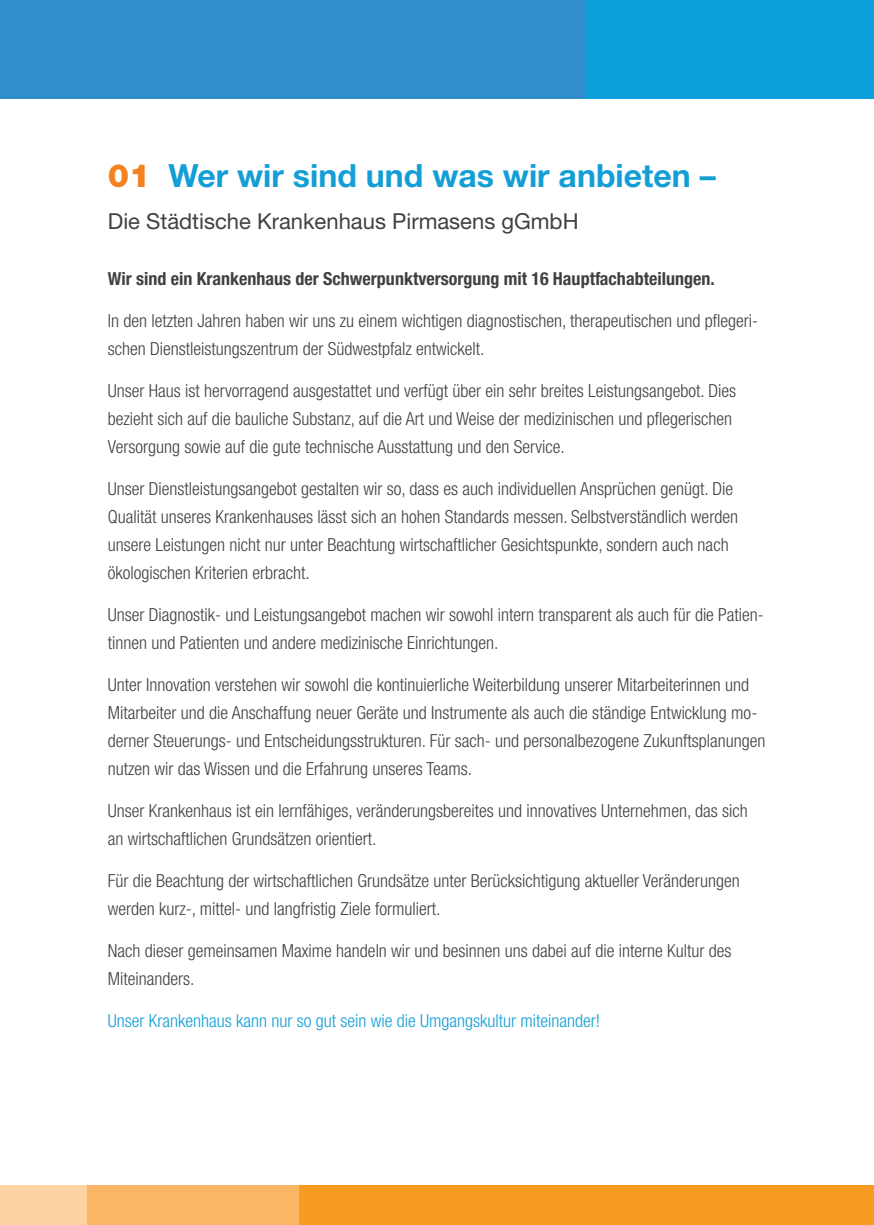
<style>
.page{position:relative;width:874px;height:1225px;background:#fff}
.page>*{position:absolute;margin:0;border:0;box-sizing:border-box;transform-origin:0 0}
.t1{font:700 32px "Helvetica Neue LT Std";color:#139fd5}
.t2{font:22px "Helvetica Neue LT Std";color:#3e4144}
.t3{font:300 condensed 18px/28px "Helvetica Neue LT Std";color:#3e4144}
.t4{font:700 condensed 18px "Helvetica Neue LT Std";color:#3e4144}
.t5{font:300 condensed 18px "Helvetica Neue LT Std";color:#139fd5}
.s1{font-weight:900;color:#f58222}
</style>
<div class="page">
<div style="left:582px;top:0;width:291px;height:98px;background:#0d9fdb"></div>
<div style="left:0;top:0;width:583px;height:98px;background:#308ecd"></div>
<div style="left:87px;top:1185px;width:213px;height:40px;background:#fbb665"></div>
<div style="left:0;top:1185px;width:87px;height:40px;background:#fdd3a1"></div>
<div style="left:299px;top:1185px;width:574px;height:40px;background:#f89b23"></div>
<h1 class="t1" style="left:108px;top:156px;width:609px"><span class="s1">01</span> Wer wir sind und was wir anbieten –</h1>
<p class="t2" style="left:108px;top:208px;width:472px">Die Städtische Krankenhaus Pirmasens gGmbH</p>
<p class="t4" style="left:108px;top:268px;width:608px">Wir sind ein Krankenhaus der Schwerpunktversorgung mit 16 Hauptfachabteilungen.</p>
<p class="t3" style="left:108px;top:306px;width:651px">In den letzten Jahren haben wir uns zu einem wichtigen diagnostischen, therapeutischen und pflegeri&shy;schen Dienstleistungszentrum der Südwestpfalz entwickelt.</p>
<p class="t3" style="left:108px;top:376px;width:629px">Unser Haus ist hervorragend ausgestattet und verfügt über ein sehr breites Leistungsangebot. Dies bezieht sich auf die bauliche Substanz, auf die Art und Weise der medizinischen und pflegerischen<br>Versorgung sowie auf die gute technische Ausstattung und den Service.</p>
<p class="t3" style="left:108px;top:475px;width:631px">Unser Dienstleistungsangebot gestalten wir so, dass es auch individuellen Ansprüchen genügt. Die Qualität unseres Krankenhauses lässt sich an hohen Standards messen. Selbstverständlich werden unsere Leistungen nicht nur unter Beachtung wirtschaftlicher Gesichtspunkte, sondern auch nach ökologischen Kriterien erbracht.</p>
<p class="t3" style="left:108px;top:601px;width:657px">Unser Diagnostik- und Leistungsangebot machen wir sowohl intern transparent als auch für die Patien&shy;tinnen und Patienten und andere medizinische Einrichtungen.</p>
<p class="t3" style="left:108px;top:671px;width:658px">Unter Innovation verstehen wir sowohl die kontinuierliche Weiterbildung unserer Mitarbeiterinnen und Mitarbeiter und die Anschaffung neuer Geräte und Instrumente als auch die ständige Entwicklung mo&shy;derner Steuerungs- und Entscheidungsstrukturen. Für sach- und personalbezogene Zukunftsplanungen nutzen wir das Wissen und die Erfahrung unseres Teams.</p>
<p class="t3" style="left:108px;top:797px;width:641px">Unser Krankenhaus ist ein lernfähiges, veränderungsbereites und innovatives Unternehmen, das sich an wirtschaftlichen Grundsätzen orientiert.</p>
<p class="t3" style="left:108px;top:867px;width:633px">Für die Beachtung der wirtschaftlichen Grundsätze unter Berücksichtigung aktueller Veränderungen werden kurz-, mittel- und langfristig Ziele formuliert.</p>
<p class="t3" style="left:108px;top:937px;width:625px">Nach dieser gemeinsamen Maxime handeln wir und besinnen uns dabei auf die interne Kultur des<br>Miteinanders.</p>
<p class="t5" style="left:108px;top:1010px;width:493px">Unser Krankenhaus kann nur so gut sein wie die Umgangskultur miteinander!</p>
</div>
